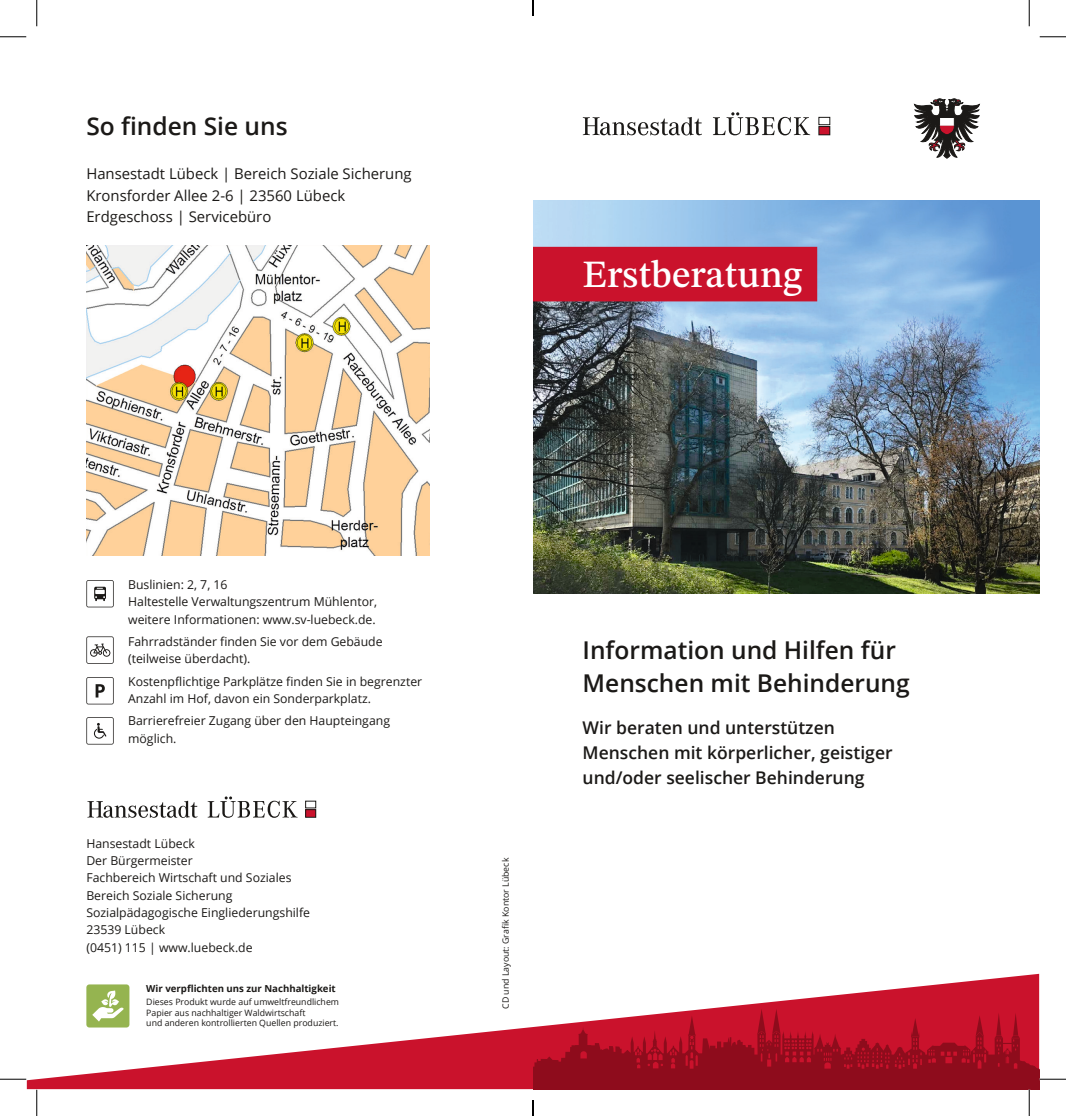
<style>
.page{position:relative;width:1066px;height:1116px;background:#fff}
.page>*{position:absolute;margin:0;border:0;box-sizing:border-box;transform-origin:0 0}
.t1{font:38.5px "STIX Two Text";color:#fff}
.t2{font:600 24.5px/32.7px "Open Sans";color:#1b1917}
.t3{font:600 17.5px/24.8px "Open Sans";color:#1b1917}
.t4{font:14.88px/21.9px "Open Sans";color:#1b1917}
.t5{font:12.25px/17.3px "Open Sans";color:#1b1917}
.t6{font:700 9.62px "Open Sans";color:#1b1917}
.t7{font:8.75px/10.5px "Open Sans";color:#1b1917}
</style>
<div class="page">
<svg style="left:713px;top:112px;width:97px;height:23px"></svg>
<svg style="left:583px;top:117px;width:119px;height:18px"></svg>
<div style="left:818px;top:117px;width:12px;height:8px;border:1px solid #1b1917"></div>
<div style="left:819px;top:126px;width:11px;height:9px;background:#ca122c"></div>
<div style="left:818px;top:126px;width:12px;height:9px;border:1px solid #1b1917"></div>
<svg style="left:914px;top:98px;width:65px;height:60px"></svg>
<svg style="left:208px;top:796px;width:89px;height:21px"></svg>
<svg style="left:87px;top:800px;width:110px;height:17px"></svg>
<div style="left:305px;top:800px;width:11px;height:8px;border:1px solid #1b1917"></div>
<div style="left:306px;top:809px;width:10px;height:8px;background:#ca122c"></div>
<div style="left:305px;top:809px;width:11px;height:8px;border:1px solid #1b1917"></div>
<img style="left:86px;top:245px;width:344px;height:310px">
<svg style="left:86px;top:717px;width:28px;height:27px"></svg>
<svg style="left:86px;top:580px;width:28px;height:27px"></svg>
<svg style="left:86px;top:636px;width:28px;height:27px"></svg>
<svg style="left:86px;top:677px;width:28px;height:27px"></svg>
<img style="left:533px;top:200px;width:506px;height:393px">
<div style="left:533px;top:247px;width:284px;height:54px;background:#ca122c"></div>
<svg style="left:27px;top:973px;width:1012px;height:115px"></svg>
<div style="left:86px;top:984px;width:43px;height:43px;background:#95b450;border-radius:3px"></div>
<svg style="left:92px;top:990px;width:32px;height:31px"></svg>
<svg style="left:0;top:36px;width:26px;height:1px"></svg>
<svg style="left:1039px;top:36px;width:27px;height:1px"></svg>
<svg style="left:0;top:1078px;width:26px;height:1px"></svg>
<svg style="left:36px;top:0;width:1px;height:26px"></svg>
<svg style="left:36px;top:1089px;width:1px;height:26px"></svg>
<svg style="left:1029px;top:0;width:1px;height:26px"></svg>
<svg style="left:532px;top:0;width:2px;height:16px"></svg>
<svg style="left:532px;top:1008px;width:534px;height:107px"></svg>
<h2 class="t2" style="left:86px;top:109px;width:203px">So finden Sie uns</h2>
<p class="t4" style="left:86px;top:162px;width:327px">Hansestadt Lübeck | Bereich Soziale Sicherung<br>Kronsforder Allee 2-6 | 23560 Lübeck<br>Erdgeschoss | Servicebüro</p>
<h1 class="t1" style="left:582px;top:246px;width:221px">Erstberatung</h1>
<p class="t5" style="left:128px;top:575px;width:250px">Buslinien: 2, 7, 16<br>Haltestelle Verwaltungszentrum Mühlentor, weitere Informationen: www.sv-luebeck.de.</p>
<p class="t5" style="left:128px;top:632px;width:256px">Fahrradständer finden Sie vor dem Gebäude (teilweise überdacht).</p>
<p class="t5" style="left:128px;top:672px;width:296px">Kostenpflichtige Parkplätze finden Sie in begrenzter<br>Anzahl im Hof, davon ein Sonderparkplatz.</p>
<p class="t5" style="left:128px;top:712px;width:263px">Barrierefreier Zugang über den Haupteingang möglich.</p>
<p class="t5" style="left:86px;top:833px;width:225px">Hansestadt Lübeck<br>Der Bürgermeister<br>Fachbereich Wirtschaft und Soziales<br>Bereich Soziale Sicherung<br>Sozialpädagogische Eingliederungshilfe<br>23539 Lübeck<br>(0451) 115 | www.luebeck.de</p>
<p class="t6" style="left:146px;top:981px;width:191px">Wir verpflichten uns zur Nachhaltigkeit</p>
<p class="t7" style="left:146px;top:996px;width:194px">Dieses Produkt wurde auf umweltfreundlichem<br>Papier aus nachhaltiger Waldwirtschaft<br>und anderen kontrollierten Quellen produziert.</p>
<p class="t7" style="left:500px;top:1008px;width:152px;rotate:-90deg">CD und Layout: Grafik Kontor Lübeck</p>
<h2 class="t2" style="left:582px;top:633px;width:329px">Information und Hilfen für<br>Menschen mit Behinderung</h2>
<h3 class="t3" style="left:582px;top:715px;width:311px">Wir beraten und unterstützen<br>Menschen mit körperlicher, geistiger und/oder seelischer Behinderung</h3>
</div>
